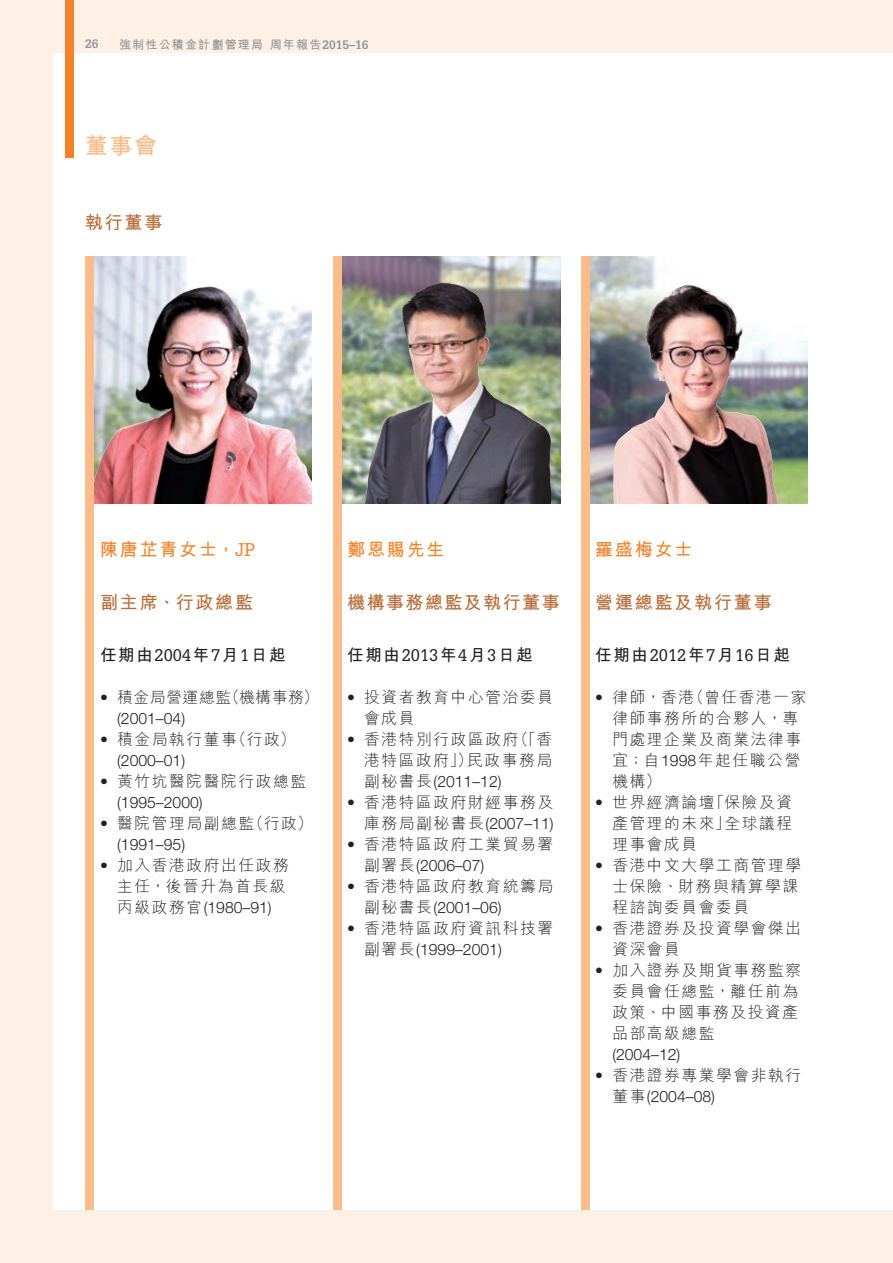
<style>
.page{position:relative;width:893px;height:1263px;background:#fef0e4}
.page>*{position:absolute;margin:0;border:0;box-sizing:border-box;transform-origin:0 0}
.t1{font:700 22.5px "M Hei HK";color:#fbbc89}
.t2{font:700 18px "M Hei HK";letter-spacing:.1em;color:#b76e3a}
.t3{font:700 18px "M Hei HK";letter-spacing:.1em;color:#f58229}
.t4{font:700 18px "M Hei HK";letter-spacing:.08em;color:#b76e3a}
.t5{font:700 16.5px "M Hei HK";letter-spacing:.1em;color:#231f20}
.t6{font:300 15.75px/21px "M Hei HK";letter-spacing:.1em;color:#231f20}
.t7{font:300 15.75px/21px "M Hei HK";letter-spacing:.04em;color:#231f20}
.t8{font:300 15.75px/21px "Helvetica Neue LT Std";color:#231f20}
.t9{font:700 12px "M Hei HK";letter-spacing:.1em;color:#939598}
.t10{font:700 12px "Glypha LT Std";color:#939598}
.s1{font-family:"Glypha LT Std"}
.s2{font-family:"Glypha LT Std";font-weight:400}
.s3{font-family:"Helvetica Neue LT Std"}
.s4{font-family:"M Hei HK"}
</style>
<div class="page">
<div style="left:53px;top:53px;width:840px;height:1157px;background:#fff"></div>
<div style="left:65px;top:0;width:9px;height:157px;background:#f58229"></div>
<img style="left:94px;top:256px;width:218px;height:248px">
<img style="left:590px;top:256px;width:218px;height:248px">
<img style="left:342px;top:256px;width:219px;height:248px">
<div style="left:581px;top:256px;width:9px;height:954px;background:#fbbc89"></div>
<div style="left:333px;top:256px;width:9px;height:954px;background:#fbbc89"></div>
<div style="left:85px;top:256px;width:9px;height:954px;background:#fbbc89"></div>
<p class="t10" style="left:85px;top:36px;width:15px">26</p>
<p class="t9" style="left:119px;top:36px;width:251px">強制性公積金計劃管理局 周年報告<span class="s1">2015–16</span></p>
<h1 class="t1" style="left:85px;top:130px;width:73px">董事會</h1>
<p class="t2" style="left:85px;top:209px;width:79px">執行董事</p>
<p class="t3" style="left:100px;top:536px;width:156px">陳唐芷青女士，<span class="s2">JP</span></p>
<p class="t2" style="left:100px;top:589px;width:154px">副主席、行政總監</p>
<p class="t5" style="left:100px;top:643px;width:187px">任期由<span class="s2">2004</span>年<span class="s2">7</span>月<span class="s2">1</span>日起</p>
<p class="t7" style="left:117px;top:687px;width:203px;text-indent:-17px"><span class="s3">•</span> 積金局營運總監（機構事務）<span class="s3">(2001–04)</span></p>
<p class="t6" style="left:117px;top:729px;width:180px;text-indent:-17px"><span class="s3">•</span> 積金局執行董事（行政）<span class="s3">(2000–01)</span></p>
<p class="t8" style="left:117px;top:771px;width:190px;text-indent:-17px">• <span class="s4">黃竹坑醫院醫院行政總監</span>(1995–2000)</p>
<p class="t6" style="left:117px;top:813px;width:197px;text-indent:-17px"><span class="s3">•</span> 醫院管理局副總監（行政）<span class="s3">(1991–95)</span></p>
<p class="t6" style="left:117px;top:855px;width:173px;text-indent:-17px"><span class="s3">•</span> 加入香港政府出任政務主任，後晉升為首長級丙級政務官<span class="s3">(1980–91)</span></p>
<p class="t3" style="left:347px;top:536px;width:99px">鄭恩賜先生</p>
<p class="t4" style="left:347px;top:589px;width:214px">機構事務總監及執行董事</p>
<p class="t5" style="left:347px;top:643px;width:187px">任期由<span class="s2">2013</span>年<span class="s2">4</span>月<span class="s2">3</span>日起</p>
<p class="t6" style="left:364px;top:687px;width:190px;text-indent:-17px"><span class="s3">•</span> 投資者教育中心管治委員會成員</p>
<p class="t6" style="left:364px;top:729px;width:189px;text-align:justify;text-indent:-17px"><span class="s3">•</span> 香港特別行政區政府（「香港特區政府」）民政事務局副秘書長<span class="s3">(2011–12)</span></p>
<p class="t6" style="left:347px;top:792px;width:208px;text-align:right"><span class="s3">•</span> 香港特區政府財經事務及庫務局副秘書長<span class="s3">(2007–11)</span></p>
<p class="t6" style="left:364px;top:834px;width:190px;text-indent:-17px"><span class="s3">•</span> 香港特區政府工業貿易署副署長<span class="s3">(2006–07)</span></p>
<p class="t6" style="left:364px;top:876px;width:190px;text-indent:-17px"><span class="s3">•</span> 香港特區政府教育統籌局副秘書長<span class="s3">(2001–06)</span></p>
<p class="t6" style="left:364px;top:918px;width:190px;text-indent:-17px"><span class="s3">•</span> 香港特區政府資訊科技署副署長<span class="s3">(1999–2001)</span></p>
<p class="t3" style="left:595px;top:536px;width:99px">羅盛梅女士</p>
<p class="t2" style="left:595px;top:589px;width:178px">營運總監及執行董事</p>
<p class="t5" style="left:595px;top:643px;width:196px">任期由<span class="s2">2012</span>年<span class="s2">7</span>月<span class="s2">16</span>日起</p>
<p class="t6" style="left:612px;top:687px;width:196px;text-indent:-17px"><span class="s3">•</span> 律師，香港（曾任香港一家律師事務所的合夥人，專門處理企業及商業法律事宜；自<span class="s3">1998</span>年起任職公營機構）</p>
<p class="t6" style="left:612px;top:792px;width:181px;text-align:justify;text-indent:-17px"><span class="s3">•</span> 世界經濟論壇「保險及資產管理的未來」全球議程理事會成員</p>
<p class="t6" style="left:612px;top:855px;width:190px;text-indent:-17px"><span class="s3">•</span> 香港中文大學工商管理學士保險、財務與精算學課程諮詢委員會委員</p>
<p class="t6" style="left:612px;top:918px;width:190px;text-indent:-17px"><span class="s3">•</span> 香港證券及投資學會傑出資深會員</p>
<p class="t6" style="left:612px;top:959px;width:190px;text-indent:-17px"><span class="s3">•</span> 加入證券及期貨事務監察委員會任總監，離任前為政策、中國事務及投資產品部高級總監<br><span class="s3">(2004–12)</span></p>
<p class="t6" style="left:612px;top:1064px;width:190px;text-indent:-17px"><span class="s3">•</span> 香港證券專業學會非執行董事<span class="s3">(2004–08)</span></p>
</div>
